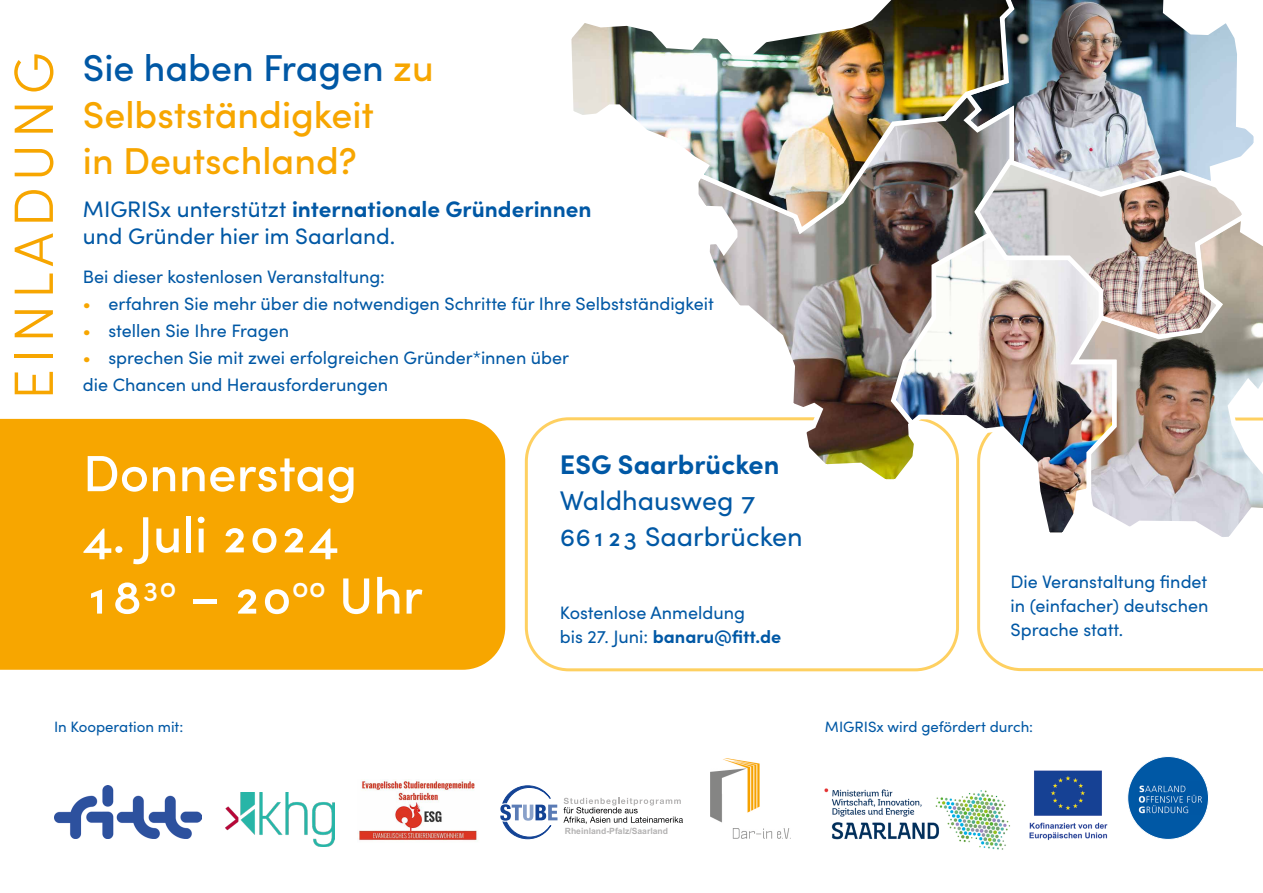
<style>
.page{position:relative;width:1263px;height:893px;background:#fff}
.page>*{position:absolute;margin:0;border:0;box-sizing:border-box;transform-origin:0 0}
.t1{font:300 55.5px "Sofia Pro";letter-spacing:.1em;color:#f7a600}
.t2{font:500 51px/61.2px "Sofia Pro";color:#fff}
.t3{font:500 37.5px/46.5px "Sofia Pro";color:#f7a600}
.t4{font:27px/36px "Sofia Pro";color:#0058a5}
.t5{font:700 27px "Sofia Pro";color:#0058a5}
.t6{font:22.5px/27px "Sofia Pro";color:#0058a5}
.t7{font:18px/24px "Sofia Pro";color:#0058a5}
.t8{font:15px "Sofia Pro";color:#0058a5}
.t9{font:700 8.55px "Arial";color:#b3b2b2}
.s1{color:#0058a5}
.s2{font-weight:700}
.s3{color:#f7a600}
</style>
<div class="page">
<div style="left:0;top:419px;width:505px;height:251px;background:#f7a600"></div>
<div style="left:525px;top:417px;width:434px;height:254px;border:3px solid #fed061;border-radius:43px"></div>
<svg style="left:977px;top:539px;width:286px;height:132px"></svg>
<img style="left:54px;top:786px;width:148px;height:53px">
<img style="left:1017px;top:0;width:237px;height:155px">
<svg style="left:1065px;top:238px;width:198px;height:306px"></svg>
<img style="left:955px;top:342px;width:164px;height:197px">
<img style="left:691px;top:238px;width:325px;height:248px">
<img style="left:971px;top:155px;width:278px;height:187px">
<img style="left:571px;top:0;width:446px;height:238px">
<div style="left:1128px;top:756px;width:80px;height:83px;background:#0058a5;border-radius:50%"></div>
<div style="left:1127px;top:756px;width:82px;height:84px;border:1px solid #fff;border-radius:50%"></div>
<img style="left:1138px;top:785px;width:64px;height:29px">
<img style="left:1029px;top:770px;width:79px;height:70px">
<img style="left:824px;top:788px;width:186px;height:62px">
<img style="left:711px;top:758px;width:79px;height:81px">
<svg style="left:563px;top:798px;width:120px;height:26px"></svg>
<svg style="left:500px;top:785px;width:57px;height:54px"></svg>
<img style="left:359px;top:779px;width:118px;height:62px">
<img style="left:225px;top:793px;width:110px;height:53px">
<h1 class="t1" style="left:-7px;top:400px;width:349px;rotate:-90deg">EINLADUNG</h1>
<h3 class="t3" style="left:83px;top:42px;width:352px"><span class="s1">Sie haben Fragen</span> zu<br>Selbstständigkeit<br>in Deutschland?</h3>
<p class="t6" style="left:83px;top:195px;width:510px">MIGRISx unterstützt <span class="s2">internationale Gründerinnen </span>und Gründer hier im Saarland.</p>
<p class="t7" style="left:83px;top:264px;width:304px">Bei dieser kostenlosen Veranstaltung:</p>
<p class="t7" style="left:83px;top:291px;width:632px"><span class="s3">•</span> erfahren Sie mehr über die notwendigen Schritte für Ihre Selbstständigkeit</p>
<p class="t7" style="left:83px;top:318px;width:208px"><span class="s3">•</span> stellen Sie Ihre Fragen</p>
<p class="t7" style="left:83px;top:344px;width:488px;line-height:27px"><span class="s3">•</span> sprechen Sie mit zwei erfolgreichen Gründer*innen über die Chancen und Herausforderungen</p>
<h2 class="t2" style="left:83px;top:440px;width:276px">Donnerstag</h2>
<h2 class="t2" style="left:83px;top:501px;width:341px">4. Juli 2024<br>18<sup>30</sup> – 20<sup>00</sup> Uhr</h2>
<h3 class="t5" style="left:560px;top:444px;width:221px">ESG Saarbrücken</h3>
<h3 class="t4" style="left:560px;top:481px;width:244px">Waldhausweg 7<br>66123 Saarbrücken</h3>
<p class="t7" style="left:560px;top:600px;width:223px">Kostenlose Anmeldung<br>bis 27. Juni: <span class="s2">banaru@fitt.de</span></p>
<p class="t7" style="left:1010px;top:569px;width:199px;text-align:justify">Die Veranstaltung findet in (einfacher) deutschen Sprache statt.</p>
<p class="t8" style="left:54px;top:716px;width:131px">In Kooperation mit:</p>
<p class="t8" style="left:825px;top:716px;width:210px">MIGRISx wird gefördert durch:</p>
<p class="t9" style="left:565px;top:825px;width:105px">Rheinland-Pfalz/Saarland</p>
</div>
